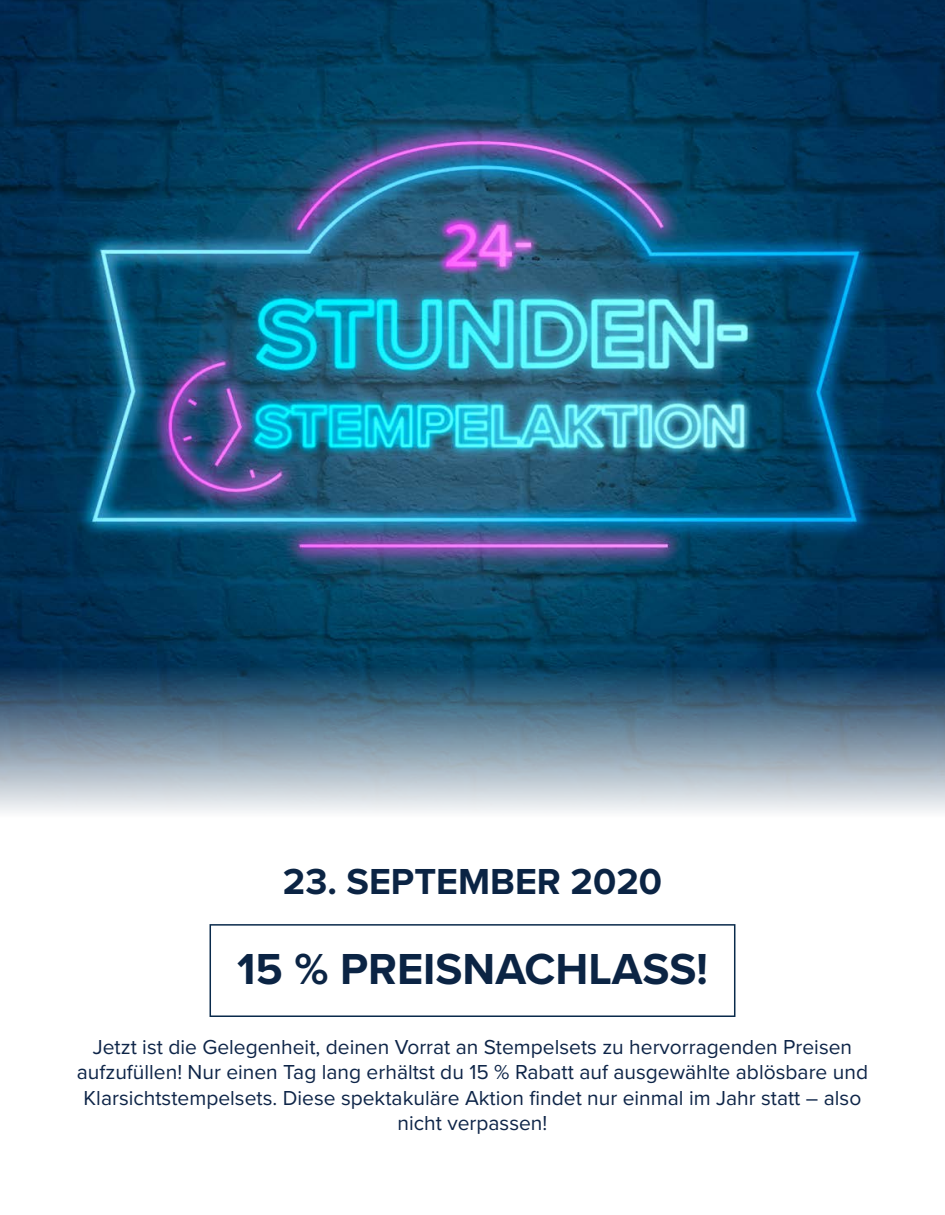
<style>
.page{position:relative;width:945px;height:1215px;background:#fff}
.page>*{position:absolute;margin:0;border:0;box-sizing:border-box;transform-origin:0 0}
.t1{font:700 45px "Proxima Nova";color:#0b2444}
.t2{font:700 37.5px "Proxima Nova";color:#0b2444}
.t3{font:21px/25.2px "Proxima Nova";color:#0e2548;text-align:center}
</style>
<div class="page">
<img style="left:0;top:0;width:945px;height:663px">
<div style="left:0;top:663px;width:945px;height:163px;background:linear-gradient(to bottom,#002f52,#fff)"></div>
<div style="left:210px;top:924px;width:525px;height:93px;background:#fff;border:2px solid #092a4b"></div>
<p class="t2" style="left:283px;top:854px;width:381px">23. SEPTEMBER 2020</p>
<p class="t1" style="left:237px;top:936px;width:472px">15 % PREISNACHLASS!</p>
<p class="t3" style="left:77px;top:1034px;width:793px">Jetzt ist die Gelegenheit, deinen Vorrat an Stempelsets zu hervorragenden Preisen aufzufüllen! Nur einen Tag lang erhältst du 15 % Rabatt auf ausgewählte ablösbare und Klarsichtstempelsets. Diese spektakuläre Aktion findet nur einmal im Jahr statt – also nicht verpassen!</p>
</div>
